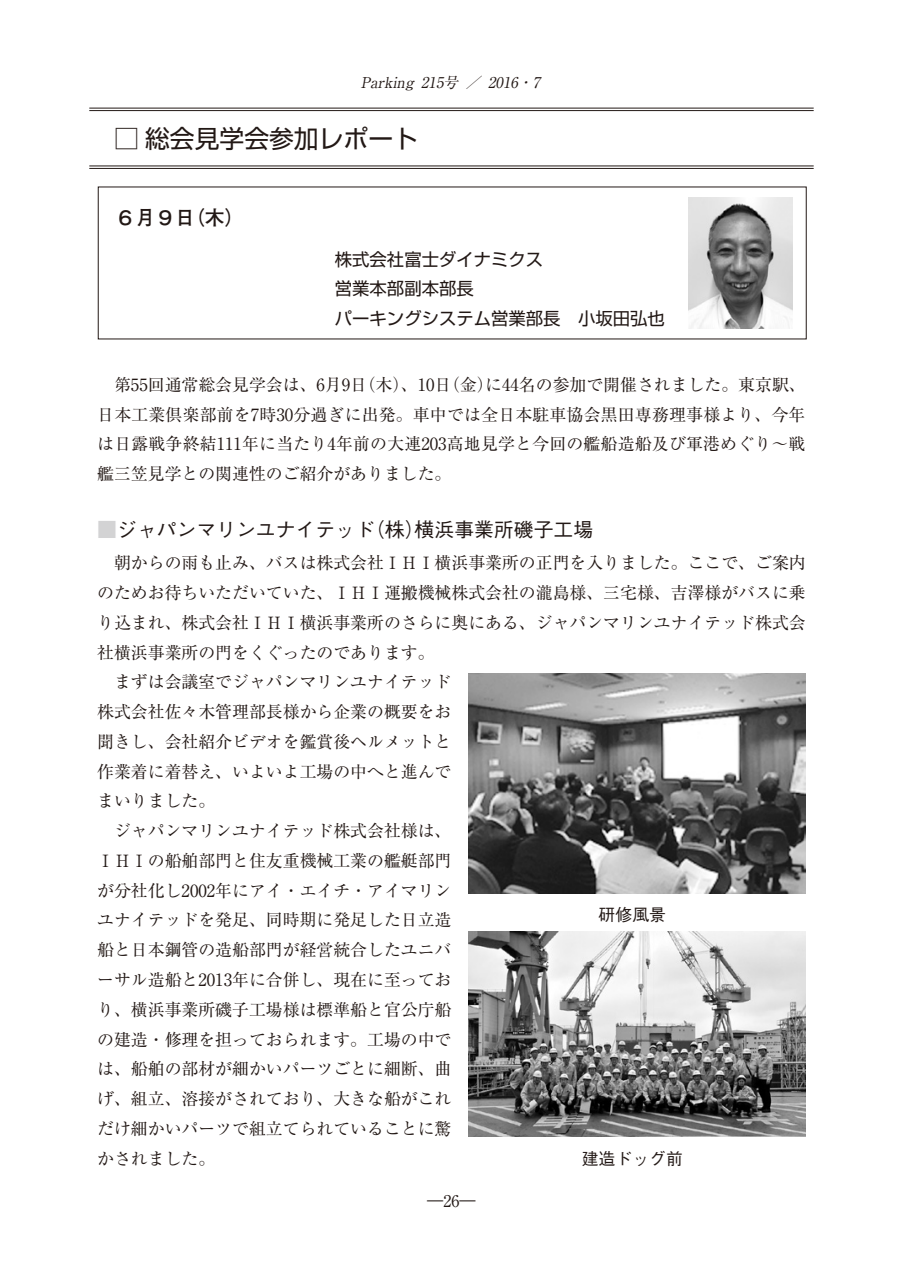
<style>
.page{position:relative;width:903px;height:1275px;background:#fff}
.page>*{position:absolute;margin:0;border:0;box-sizing:border-box;transform-origin:0 0}
.t1{font:24.85px "Shin Go Pro";color:#221815}
.t2{font:500 19.78px "Gothic BBB Pro";color:#221815}
.t3{font:700 19.78px "Futo Go B101 Pro";color:#221815}
.t4{font:17.32px/29.8px "Shin Go Pro";color:#221815}
.t5{font:16.8px/29.8px "Ryumin Pro";color:#221815;text-align:justify}
.t6{font:500 16.8px "Gothic BBB Pro";color:#221815}
.t7{font:16.1px "Ryumin Pro";color:#221815}
.t8{font:italic 14.88px "Ryumin Pro";color:#221815}
.s1{color:#d3d3d4}
</style>
<div class="page">
<hr style="left:89px;top:166px;width:725px;height:1px;background:#221815">
<hr style="left:89px;top:168px;width:725px;height:1px;background:#221815">
<hr style="left:89px;top:108px;width:725px;height:1px;background:#221815">
<hr style="left:89px;top:110px;width:725px;height:1px;background:#221815">
<img style="left:689px;top:197px;width:104px;height:131px">
<img style="left:469px;top:673px;width:337px;height:220px">
<img style="left:469px;top:932px;width:337px;height:205px">
<p class="t8" style="left:361px;top:70px;width:185px">Parking 215号 ／ 2016・7</p>
<h1 class="t1" style="left:114px;top:118px;width:305px">□ 総会見学会参加レポート</h1>
<p class="t3" style="left:116px;top:201px;width:130px">６月９日（木）</p>
<p class="t4" style="left:335px;top:242px;width:331px">株式会社富士ダイナミクス<br>営業本部副本部長<br>パーキングシステム営業部長　小坂田弘也</p>
<p class="t5" style="left:97px;top:369px;width:710px;text-indent:17px">第55回通常総会見学会は、6月9日（木）、10日（金）に44名の参加で開催されました。東京駅、日本工業倶楽部前を7時30分過ぎに出発。車中では全日本駐車協会黒田専務理事様より、今年は日露戦争終結111年に当たり4年前の大連203高地見学と今回の艦船造船及び軍港めぐり～戦艦三笠見学との関連性のご紹介がありました。</p>
<p class="t2" style="left:97px;top:513px;width:498px"><span class="s1">■</span>ジャパンマリンユナイテッド（株）横浜事業所磯子工場</p>
<p class="t5" style="left:97px;top:547px;width:710px;text-indent:17px">朝からの雨も止み、バスは株式会社ＩＨＩ横浜事業所の正門を入りました。ここで、ご案内のためお待ちいただいていた、ＩＨＩ運搬機械株式会社の瀧島様、三宅様、吉澤様がバスに乗り込まれ、株式会社ＩＨＩ横浜事業所のさらに奥にある、ジャパンマリンユナイテッド株式会社横浜事業所の門をくぐったのであります。</p>
<p class="t5" style="left:97px;top:666px;width:356px;text-indent:17px">まずは会議室でジャパンマリンユナイテッド株式会社佐々木管理部長様から企業の概要をお聞きし、会社紹介ビデオを鑑賞後ヘルメットと作業着に着替え、いよいよ工場の中へと進んでまいりました。</p>
<p class="t5" style="left:97px;top:815px;width:356px;text-indent:17px">ジャパンマリンユナイテッド株式会社様は、ＩＨＩの船舶部門と住友重機械工業の艦艇部門が分社化し2002年にアイ・エイチ・アイマリンユナイテッドを発足、同時期に発足した日立造船と日本鋼管の造船部門が経営統合したユニバーサル造船と2013年に合併し、現在に至っており、横浜事業所磯子工場様は標準船と官公庁船の建造・修理を担っておられます。工場の中では、船舶の部材が細かいパーツごとに細断、曲げ、組立、溶接がされており、大きな船がこれだけ細かいパーツで組立てられていることに驚かされました。</p>
<p class="t7" style="left:427px;top:1188px;width:50px">―26―</p>
<p class="t6" style="left:598px;top:901px;width:69px">研修風景</p>
<p class="t6" style="left:582px;top:1145px;width:103px">建造ドッグ前</p>
</div>
